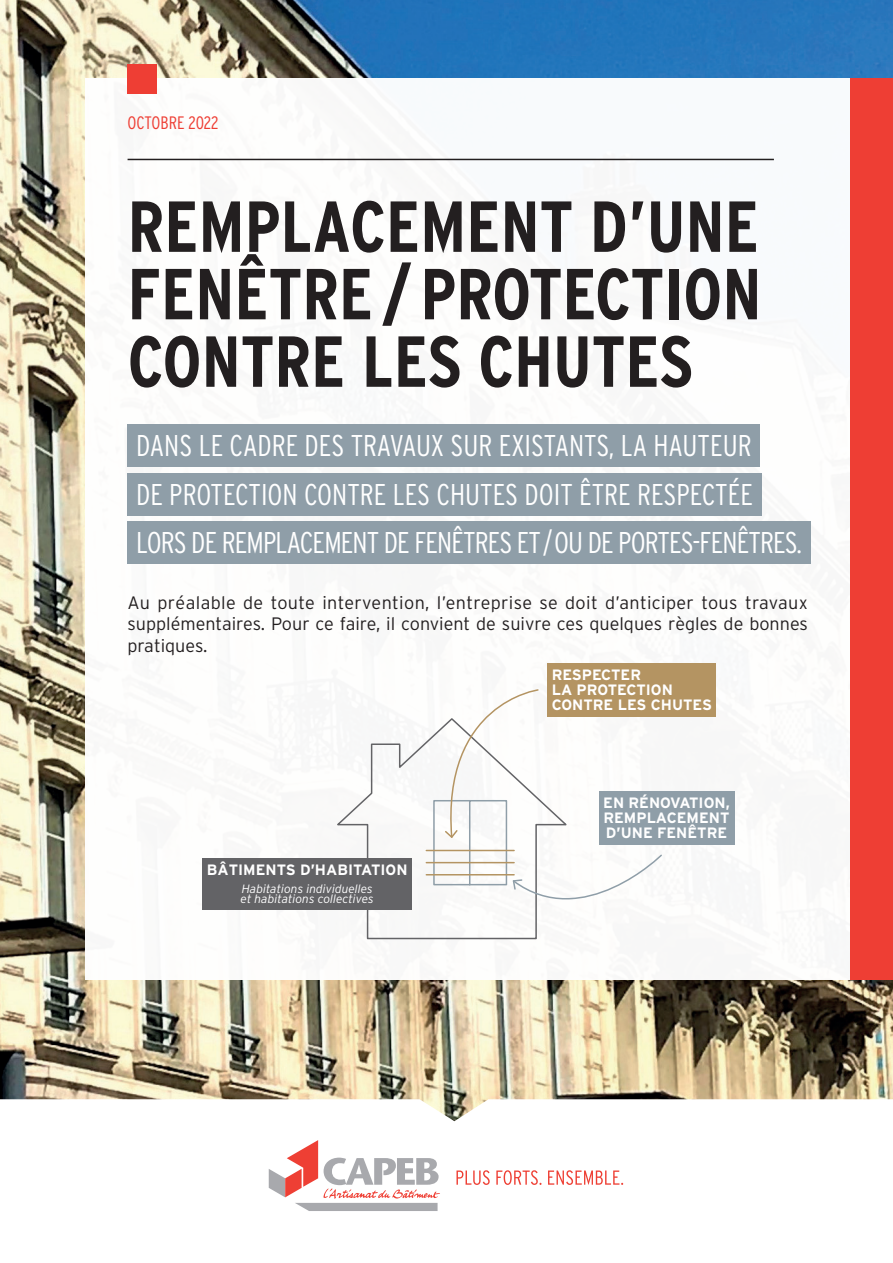
<style>
.page{position:relative;width:893px;height:1263px;background:#fff}
.page>*{position:absolute;margin:0;border:0;box-sizing:border-box;transform-origin:0 0}
.t1{font:700 72px/67.5px "Interstate Condensed";color:#231f20;text-align:justify}
.t2{font:300 30px/48.3px "Interstate Condensed";letter-spacing:-.01em;color:#fff}
.t3{font:300 18px/21.6px "Interstate";color:#231f20;text-align:justify}
.t4{font:300 18px "Interstate Condensed";letter-spacing:-.01em;color:#ee3e34}
.t5{font:700 15px/15px "Interstate";color:#fff;text-align:justify}
.t6{font:italic 300 12px/10.5px "Interstate";color:#fff}
</style>
<div class="page">
<img style="left:0;top:0;width:893px;height:1099px">
<div style="left:85px;top:79px;width:778px;height:901px;background:#fff"></div>
<hr style="left:128px;top:159px;width:646px;height:1px;background:#231f20">
<div style="left:128px;top:64px;width:29px;height:30px;background:#ee3e34"></div>
<div style="left:850px;top:79px;width:43px;height:901px;background:#ee3e34"></div>
<div style="left:128px;top:424px;width:632px;height:43px;background:#8f9ea8"></div>
<div style="left:128px;top:473px;width:634px;height:42px;background:#8f9ea8"></div>
<div style="left:128px;top:521px;width:683px;height:42px;background:#8f9ea8"></div>
<svg style="left:337px;top:736px;width:200px;height:204px"></svg>
<hr style="left:426px;top:850px;width:88px;height:1px;background:#b49462">
<hr style="left:426px;top:862px;width:88px;height:1px;background:#b49462">
<hr style="left:426px;top:874px;width:88px;height:1px;background:#b49462">
<div style="left:599px;top:791px;width:135px;height:54px;background:#8f9ea8"></div>
<div style="left:203px;top:858px;width:209px;height:52px;background:#636366"></div>
<div style="left:547px;top:663px;width:169px;height:54px;background:#b49462"></div>
<svg style="left:432px;top:689px;width:230px;height:244px"></svg>
<svg style="left:0;top:1099px;width:893px;height:89px"></svg>
<svg style="left:456px;top:1170px;width:34px;height:15px"></svg>
<svg style="left:496px;top:1170px;width:45px;height:15px"></svg>
<svg style="left:548px;top:1170px;width:75px;height:15px"></svg>
<svg style="left:269px;top:1140px;width:171px;height:71px"></svg>
<p class="t4" style="left:128px;top:113px;width:93px">OCTOBRE 2022</p>
<h1 class="t1" style="left:128px;top:192px;width:635px">REMPLACEMENT D’UNE FENÊTRE / PROTECTION CONTRE LES CHUTES</h1>
<h2 class="t2" style="left:136px;top:421px;width:667px">DANS LE CADRE DES TRAVAUX SUR EXISTANTS, LA HAUTEUR<br>DE PROTECTION CONTRE LES CHUTES DOIT ÊTRE RESPECTÉE<br>LORS DE REMPLACEMENT DE FENÊTRES ET/OU DE PORTES-FENÊTRES.</h2>
<p class="t3" style="left:128px;top:591px;width:682px">Au préalable de toute intervention, l’entreprise se doit d’anticiper tous travaux supplémentaires. Pour ce faire, il convient de suivre ces quelques règles de bonnes pratiques.</p>
<p class="t5" style="left:552px;top:667px;width:162px;text-align:left">RESPECTER<br>LA PROTECTION<br>CONTRE LES CHUTES</p>
<p class="t5" style="left:207px;top:862px;width:202px">BÂTIMENTS D’HABITATION</p>
<p class="t6" style="left:241px;top:883px;width:135px">Habitations individuelles et habitations collectives</p>
<p class="t5" style="left:603px;top:795px;width:128px">EN RÉNOVATION, REMPLACEMENT D’UNE FENÊTRE</p>
</div>
